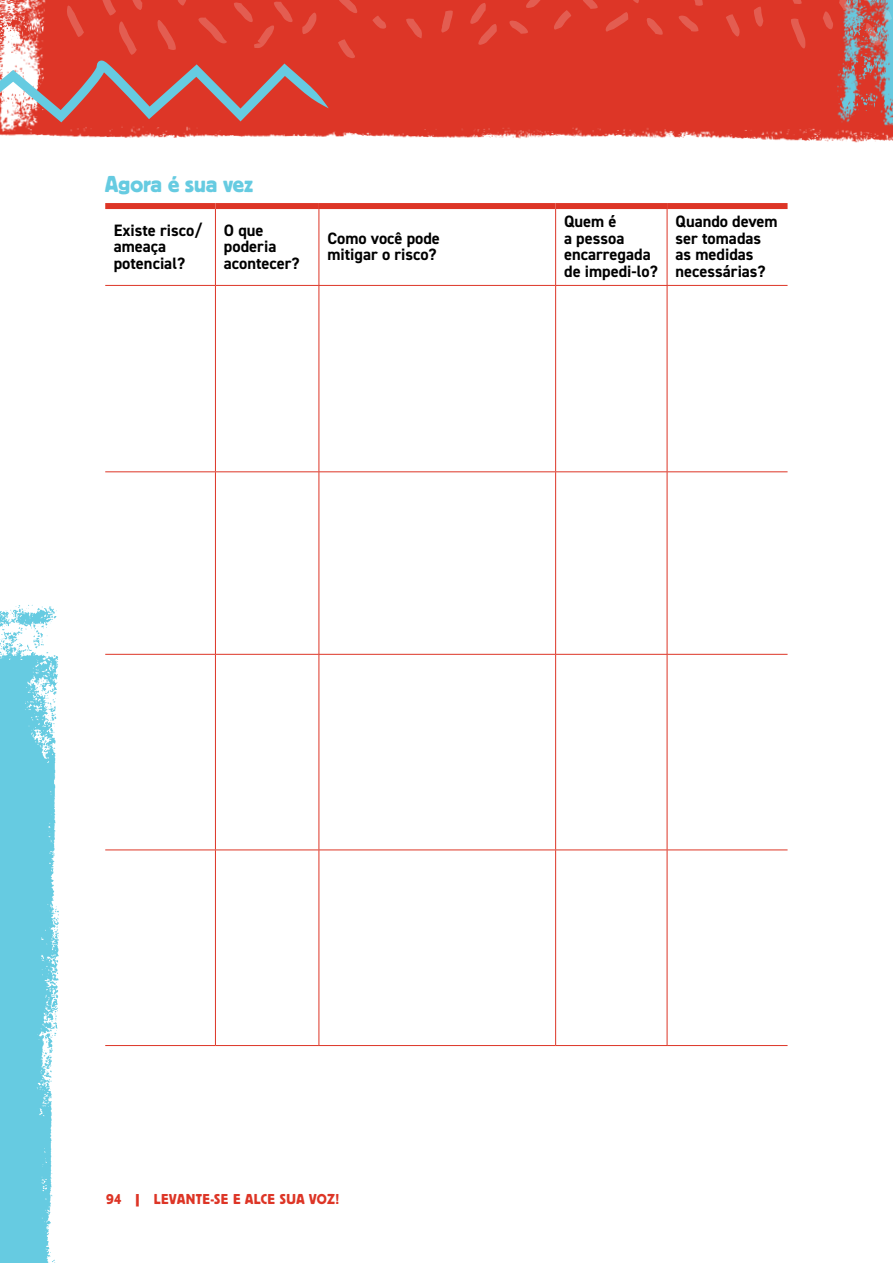
<style>
.page{position:relative;width:893px;height:1263px;background:#fff}
.page>*{position:absolute;margin:0;border:0;box-sizing:border-box;transform-origin:0 0}
.t1{font:24px "Platz";color:#66cbe1}
.t2{font:700 16.5px/16.5px "DIN2014";color:#000}
.t3{font:15px "Platz";letter-spacing:.03em;color:#dd3526}
</style>
<div class="page">
<img style="left:0;top:0;width:819px;height:141px">
<img style="left:819px;top:0;width:74px;height:143px">
<img style="left:0;top:605px;width:59px;height:658px">
<svg style="left:859px;top:0;width:13px;height:1px"></svg>
<svg style="left:839px;top:0;width:12px;height:11px"></svg>
<svg style="left:866px;top:10px;width:26px;height:35px"></svg>
<svg style="left:787px;top:0;width:15px;height:4px"></svg>
<svg style="left:822px;top:11px;width:11px;height:18px"></svg>
<svg style="left:754px;top:7px;width:9px;height:21px"></svg>
<svg style="left:791px;top:18px;width:14px;height:31px"></svg>
<svg style="left:726px;top:14px;width:14px;height:23px"></svg>
<svg style="left:686px;top:0;width:17px;height:6px"></svg>
<svg style="left:679px;top:16px;width:19px;height:16px"></svg>
<svg style="left:626px;top:0;width:14px;height:3px"></svg>
<svg style="left:646px;top:18px;width:17px;height:17px"></svg>
<svg style="left:606px;top:12px;width:22px;height:20px"></svg>
<svg style="left:581px;top:0;width:17px;height:9px"></svg>
<svg style="left:554px;top:10px;width:17px;height:20px"></svg>
<svg style="left:526px;top:0;width:20px;height:8px"></svg>
<svg style="left:509px;top:21px;width:19px;height:13px"></svg>
<svg style="left:470px;top:3px;width:27px;height:42px"></svg>
<svg style="left:441px;top:10px;width:12px;height:23px"></svg>
<svg style="left:337px;top:0;width:21px;height:14px"></svg>
<svg style="left:338px;top:39px;width:17px;height:19px"></svg>
<svg style="left:372px;top:16px;width:14px;height:13px"></svg>
<svg style="left:406px;top:19px;width:16px;height:19px"></svg>
<svg style="left:0;top:0;width:329px;height:122px;background:#d2564c"></svg>
<div style="left:105px;top:203px;width:110px;height:6px;background:#dd3526"></div>
<div style="left:215px;top:203px;width:104px;height:6px;background:#dd3526"></div>
<div style="left:319px;top:203px;width:237px;height:6px;background:#dd3526"></div>
<div style="left:556px;top:203px;width:111px;height:6px;background:#dd3526"></div>
<div style="left:667px;top:203px;width:121px;height:6px;background:#dd3526"></div>
<hr style="left:105px;top:285px;width:110px;height:1px;background:#dd3526">
<hr style="left:215px;top:285px;width:104px;height:1px;background:#dd3526">
<hr style="left:319px;top:285px;width:237px;height:1px;background:#dd3526">
<hr style="left:556px;top:285px;width:111px;height:1px;background:#dd3526">
<hr style="left:667px;top:285px;width:121px;height:1px;background:#dd3526">
<hr style="left:105px;top:471px;width:110px;height:1px;background:#dd3526">
<hr style="left:215px;top:471px;width:104px;height:1px;background:#dd3526">
<hr style="left:319px;top:471px;width:237px;height:1px;background:#dd3526">
<hr style="left:556px;top:471px;width:111px;height:1px;background:#dd3526">
<hr style="left:667px;top:471px;width:121px;height:1px;background:#dd3526">
<hr style="left:105px;top:654px;width:110px;height:1px;background:#dd3526">
<hr style="left:215px;top:654px;width:104px;height:1px;background:#dd3526">
<hr style="left:319px;top:654px;width:237px;height:1px;background:#dd3526">
<hr style="left:556px;top:654px;width:111px;height:1px;background:#dd3526">
<hr style="left:667px;top:654px;width:121px;height:1px;background:#dd3526">
<hr style="left:105px;top:850px;width:110px;height:1px;background:#dd3526">
<hr style="left:215px;top:850px;width:104px;height:1px;background:#dd3526">
<hr style="left:319px;top:850px;width:237px;height:1px;background:#dd3526">
<hr style="left:556px;top:850px;width:111px;height:1px;background:#dd3526">
<hr style="left:667px;top:850px;width:121px;height:1px;background:#dd3526">
<hr style="left:105px;top:1045px;width:110px;height:1px;background:#dd3526">
<hr style="left:215px;top:1045px;width:104px;height:1px;background:#dd3526">
<hr style="left:319px;top:1045px;width:237px;height:1px;background:#dd3526">
<hr style="left:556px;top:1045px;width:111px;height:1px;background:#dd3526">
<hr style="left:667px;top:1045px;width:121px;height:1px;background:#dd3526">
<hr style="left:215px;top:209px;width:1px;height:76px;background:#dd3526">
<hr style="left:319px;top:209px;width:1px;height:76px;background:#dd3526">
<hr style="left:555px;top:209px;width:1px;height:76px;background:#dd3526">
<hr style="left:667px;top:209px;width:1px;height:76px;background:#dd3526">
<hr style="left:215px;top:286px;width:1px;height:185px;background:#dd3526">
<hr style="left:319px;top:286px;width:1px;height:185px;background:#dd3526">
<hr style="left:555px;top:286px;width:1px;height:185px;background:#dd3526">
<hr style="left:667px;top:286px;width:1px;height:185px;background:#dd3526">
<hr style="left:215px;top:472px;width:1px;height:182px;background:#dd3526">
<hr style="left:319px;top:472px;width:1px;height:182px;background:#dd3526">
<hr style="left:555px;top:472px;width:1px;height:182px;background:#dd3526">
<hr style="left:667px;top:472px;width:1px;height:182px;background:#dd3526">
<hr style="left:215px;top:655px;width:1px;height:195px;background:#dd3526">
<hr style="left:319px;top:655px;width:1px;height:195px;background:#dd3526">
<hr style="left:555px;top:655px;width:1px;height:195px;background:#dd3526">
<hr style="left:667px;top:655px;width:1px;height:195px;background:#dd3526">
<hr style="left:215px;top:850px;width:1px;height:195px;background:#dd3526">
<hr style="left:319px;top:850px;width:1px;height:195px;background:#dd3526">
<hr style="left:555px;top:850px;width:1px;height:195px;background:#dd3526">
<hr style="left:667px;top:850px;width:1px;height:195px;background:#dd3526">
<h1 class="t1" style="left:105px;top:171px;width:150px">Agora é sua vez</h1>
<p class="t2" style="left:114px;top:222px;width:90px">Existe risco/ ameaça potencial?</p>
<p class="t2" style="left:224px;top:222px;width:77px">O que poderia acontecer?</p>
<p class="t2" style="left:327px;top:230px;width:114px">Como você pode mitigar o risco?</p>
<p class="t2" style="left:564px;top:213px;width:95px">Quem é<br>a pessoa encarregada de impedi-lo?</p>
<p class="t2" style="left:676px;top:213px;width:104px">Quando devem ser tomadas as medidas necessárias?</p>
<p class="t3" style="left:106px;top:1191px;width:234px">94 | LEVANTE-SE E ALCE SUA VOZ!</p>
</div>
